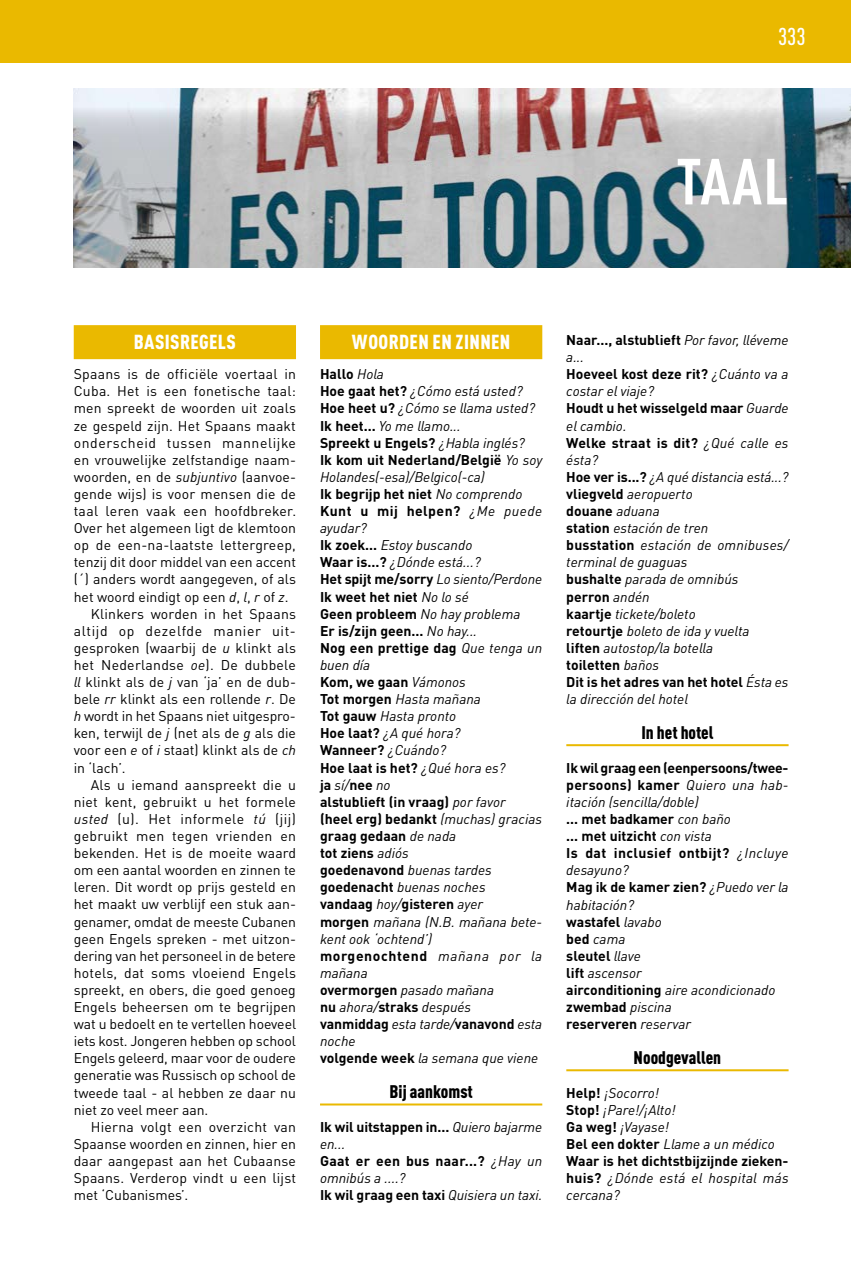
<style>
.page{position:relative;width:851px;height:1265px;background:#fff}
.page>*{position:absolute;margin:0;border:0;box-sizing:border-box;transform-origin:0 0}
.t1{font:700 condensed 64px "DIN Pro";color:#fff}
.t2{font:500 condensed 24px "DIN Pro";color:#fff}
.t3{font:900 condensed 20px "DIN Pro";letter-spacing:.02em;color:#fff}
.t4{font:900 condensed 18px "DIN Pro";color:#000}
.t5{font:italic 14px/17px "DIN Pro";color:#000}
.t6{font:14px "DIN Pro";letter-spacing:.005em;color:#000}
.t7{font:700 14px/17px "DIN Pro";color:#000}
.t8{font:14px "DIN Pro";letter-spacing:.025em;color:#000}
.t9{font:14px "DIN Pro";letter-spacing:.045em;color:#000}
.t10{font:14px "DIN Pro";letter-spacing:.03em;color:#000}
.s1{font-style:italic}
.s2{font-weight:700;font-style:normal}
.s3{font-weight:400;font-style:italic}
</style>
<div class="page">
<img style="left:74px;top:88px;width:776px;height:180px">
<div style="left:0;top:0;width:850px;height:62px;background:#eab900"></div>
<div style="left:74px;top:325px;width:222px;height:34px;background:#eab900"></div>
<div style="left:320px;top:325px;width:222px;height:34px;background:#eab900"></div>
<hr style="left:320px;top:1103px;width:222px;height:2px;background:#eab900">
<hr style="left:566px;top:744px;width:222px;height:2px;background:#eab900">
<hr style="left:566px;top:1069px;width:222px;height:2px;background:#eab900">
<h2 class="t2" style="left:778px;top:19px;width:29px">333</h2>
<h1 class="t1" style="left:676px;top:133px;width:113px">TAAL</h1>
<h3 class="t3" style="left:134px;top:326px;width:103px">BASISREGELS</h3>
<p class="t6" style="left:74px;top:363px;width:224px">Spaans is de officiële voertaal in</p>
<p class="t6" style="left:74px;top:380px;width:224px">Cuba. Het is een fonetische taal:</p>
<p class="t6" style="left:74px;top:397px;width:224px">men spreekt de woorden uit zoals</p>
<p class="t6" style="left:74px;top:414px;width:223px">ze gespeld zijn. Het Spaans maakt</p>
<p class="t9" style="left:74px;top:431px;width:224px">onderscheid tussen mannelijke</p>
<p class="t6" style="left:74px;top:448px;width:224px">en vrouwelijke zelfstandige naam-</p>
<p class="t6" style="left:74px;top:465px;width:224px">woorden, en de <span class="s1">subjuntivo</span> (aanvoe-</p>
<p class="t6" style="left:74px;top:483px;width:224px">gende wijs) is voor mensen die de</p>
<p class="t8" style="left:74px;top:500px;width:224px">taal leren vaak een hoofdbreker.</p>
<p class="t6" style="left:74px;top:517px;width:224px">Over het algemeen ligt de klemtoon</p>
<p class="t6" style="left:74px;top:534px;width:224px">op de een-na-laatste lettergreep,</p>
<p class="t6" style="left:74px;top:551px;width:224px">tenzij dit door middel van een accent</p>
<p class="t6" style="left:74px;top:568px;width:224px">(´) anders wordt aangegeven, of als</p>
<p class="t6" style="left:74px;top:585px;width:216px">het woord eindigt op een <span class="s1">d</span>, <span class="s1">l</span>, <span class="s1">r</span> of <span class="s1">z</span>.</p>
<p class="t6" style="left:91px;top:602px;width:207px">Klinkers worden in het Spaans</p>
<p class="t9" style="left:74px;top:619px;width:224px">altijd op dezelfde manier uit-</p>
<p class="t6" style="left:74px;top:636px;width:224px">gesproken (waarbij de <span class="s1">u</span> klinkt als</p>
<p class="t6" style="left:74px;top:654px;width:224px">het Nederlandse <span class="s1">oe</span>). De dubbele</p>
<p class="t6" style="left:74px;top:671px;width:224px"><span class="s1">ll</span> klinkt als de <span class="s1">j</span> van ‘ja’ en de dub-</p>
<p class="t6" style="left:74px;top:688px;width:224px">bele <span class="s1">rr</span> klinkt als een rollende <span class="s1">r</span>. De</p>
<p class="t6" style="left:74px;top:705px;width:223px"><span class="s1">h</span> wordt in het Spaans niet uitgespro-</p>
<p class="t6" style="left:74px;top:722px;width:224px">ken, terwijl de <span class="s1">j</span> (net als de <span class="s1">g</span> als die</p>
<p class="t6" style="left:74px;top:739px;width:224px">voor een <span class="s1">e</span> of <span class="s1">i</span> staat) klinkt als de <span class="s1">ch</span></p>
<p class="t6" style="left:74px;top:756px;width:53px">in ‘lach’.</p>
<p class="t6" style="left:91px;top:773px;width:207px">Als u iemand aanspreekt die u</p>
<p class="t6" style="left:74px;top:790px;width:224px">niet kent, gebruikt u het formele</p>
<p class="t10" style="left:74px;top:807px;width:224px"><span class="s1">usted</span> (u). Het informele <span class="s1">tú</span> (jij)</p>
<p class="t8" style="left:74px;top:824px;width:224px">gebruikt men tegen vrienden en</p>
<p class="t6" style="left:74px;top:842px;width:224px">bekenden. Het is de moeite waard</p>
<p class="t6" style="left:74px;top:859px;width:224px">om een aantal woorden en zinnen te</p>
<p class="t6" style="left:74px;top:876px;width:223px">leren. Dit wordt op prijs gesteld en</p>
<p class="t6" style="left:74px;top:893px;width:224px">het maakt uw verblijf een stuk aan-</p>
<p class="t6" style="left:74px;top:910px;width:223px">genamer, omdat de meeste Cubanen</p>
<p class="t6" style="left:74px;top:927px;width:224px">geen Engels spreken - met uitzon-</p>
<p class="t6" style="left:74px;top:944px;width:224px">dering van het personeel in de betere</p>
<p class="t6" style="left:74px;top:961px;width:224px">hotels, dat soms vloeiend Engels</p>
<p class="t6" style="left:74px;top:978px;width:224px">spreekt, en obers, die goed genoeg</p>
<p class="t6" style="left:74px;top:995px;width:224px">Engels beheersen om te begrijpen</p>
<p class="t6" style="left:74px;top:1012px;width:224px">wat u bedoelt en te vertellen hoeveel</p>
<p class="t6" style="left:74px;top:1030px;width:223px">iets kost. Jongeren hebben op school</p>
<p class="t6" style="left:74px;top:1047px;width:223px">Engels geleerd, maar voor de oudere</p>
<p class="t6" style="left:74px;top:1064px;width:224px">generatie was Russisch op school de</p>
<p class="t6" style="left:74px;top:1081px;width:224px">tweede taal - al hebben ze daar nu</p>
<p class="t6" style="left:74px;top:1098px;width:136px">niet zo veel meer aan.</p>
<p class="t6" style="left:91px;top:1115px;width:207px">Hierna volgt een overzicht van</p>
<p class="t6" style="left:74px;top:1132px;width:224px">Spaanse woorden en zinnen, hier en</p>
<p class="t6" style="left:74px;top:1149px;width:224px">daar aangepast aan het Cubaanse</p>
<p class="t6" style="left:74px;top:1166px;width:224px">Spaans. Verderop vindt u een lijst</p>
<p class="t6" style="left:74px;top:1183px;width:116px">met ‘Cubanismes’.</p>
<h3 class="t3" style="left:352px;top:326px;width:160px">WOORDEN EN ZINNEN</h3>
<p class="t5" style="left:320px;top:364px;width:224px"><span class="s2">Hallo</span> Hola<br><span class="s2">Hoe gaat het?</span> ¿Cómo está usted?<br><span class="s2">Hoe heet u?</span> ¿Cómo se llama usted?<br><span class="s2">Ik heet...</span> Yo me llamo...<br><span class="s2">Spreekt u Engels?</span> ¿Habla inglés?<br><span class="s2">Ik kom uit Nederland/België</span> Yo soy<br>Holandes(-esa)/Belgico(-ca)<br><span class="s2">Ik begrijp het niet</span> No comprendo<br><span class="s2">Kunt u mij helpen?</span> ¿Me puede ayudar?<br><span class="s2">Ik zoek...</span> Estoy buscando<br><span class="s2">Waar is...?</span> ¿Dónde está...?<br><span class="s2">Het spijt me/sorry</span> Lo siento/Perdone<br><span class="s2">Ik weet het niet</span> No lo sé<br><span class="s2">Geen probleem</span> No hay problema<br><span class="s2">Er is/zijn geen...</span> No hay...<br><span class="s2">Nog een prettige dag</span> Que tenga un buen día<br><span class="s2">Kom, we gaan</span> Vámonos<br><span class="s2">Tot morgen</span> Hasta mañana<br><span class="s2">Tot gauw</span> Hasta pronto<br><span class="s2">Hoe laat?</span> ¿A qué hora?<br><span class="s2">Wanneer?</span> ¿Cuándo?<br><span class="s2">Hoe laat is het?</span> ¿Qué hora es?<br><span class="s2">ja</span> sí/<span class="s2">nee</span> no<br><span class="s2">alstublieft (in vraag)</span> por favor<br><span class="s2">(heel erg) bedankt</span> (muchas) gracias <span class="s2">graag gedaan</span> de nada<br><span class="s2">tot ziens</span> adiós<br><span class="s2">goedenavond</span> buenas tardes <span class="s2">goedenacht</span> buenas noches<br><span class="s2">vandaag</span> hoy/<span class="s2">gisteren</span> ayer<br><span class="s2">morgen</span> mañana (N.B. mañana bete&shy;kent ook ‘ochtend’) <span class="s2">morgenochtend</span> mañana por la mañana<br><span class="s2">overmorgen</span> pasado mañana<br><span class="s2">nu</span> ahora/<span class="s2">straks</span> después <span class="s2">vanmiddag</span> esta tarde/<span class="s2">vanavond</span> esta noche<br><span class="s2">volgende week</span> la semana que viene</p>
<p class="t4" style="left:389px;top:1077px;width:85px">Bij aankomst</p>
<p class="t7" style="left:320px;top:1116px;width:224px">Ik wil uitstappen in... <span class="s3">Quiero bajarme en...<br></span>Gaat er een bus naar...? <span class="s3">¿Hay un omnibús a ....?<br></span>Ik wil graag een taxi <span class="s3">Quisiera un taxi.</span></p>
<p class="t5" style="left:566px;top:330px;width:224px"><span class="s2">Naar..., alstublieft</span> Por favor, lléveme a...<br><span class="s2">Hoeveel kost deze rit?</span> ¿Cuánto va a costar el viaje?<br><span class="s2">Houdt u het wisselgeld maar</span> Guarde el cambio.<br><span class="s2">Welke straat is dit?</span> ¿Qué calle es ésta?<br><span class="s2">Hoe ver is...?</span> ¿A qué distancia está...? <span class="s2">vliegveld</span> aeropuerto<br><span class="s2">douane</span> aduana<br><span class="s2">station</span> estación de tren<br><span class="s2">busstation</span> estación de omnibuses/ terminal de guaguas<br><span class="s2">bushalte</span> parada de omnibús<br><span class="s2">perron</span> andén<br><span class="s2">kaartje</span> tickete/boleto<br><span class="s2">retourtje</span> boleto de ida y vuelta<br><span class="s2">liften</span> autostop/la botella<br><span class="s2">toiletten</span> baños<br><span class="s2">Dit is het adres van het hotel</span> Ésta es la dirección del hotel</p>
<p class="t4" style="left:641px;top:718px;width:74px">In het hotel</p>
<p class="t7" style="left:566px;top:757px;width:224px">Ik wil graag een (eenpersoons/twee&shy;persoons) kamer <span class="s3">Quiero una hab&shy;itación (sencilla/doble)<br></span>... met badkamer <span class="s3">con baño<br></span>... met uitzicht <span class="s3">con vista<br></span>Is dat inclusief ontbijt? <span class="s3">¿Incluye desayuno?<br></span>Mag ik de kamer zien? <span class="s3">¿Puedo ver la habitación?<br></span>wastafel <span class="s3">lavabo<br></span>bed <span class="s3">cama<br></span>sleutel <span class="s3">llave<br></span>lift <span class="s3">ascensor<br></span>airconditioning <span class="s3">aire acondicionado </span>zwembad <span class="s3">piscina<br></span>reserveren <span class="s3">reservar</span></p>
<p class="t4" style="left:633px;top:1043px;width:89px">Noodgevallen</p>
<p class="t5" style="left:566px;top:1082px;width:224px"><span class="s2">Help!</span> ¡Socorro!<br><span class="s2">Stop!</span> ¡Pare!/¡Alto!<br><span class="s2">Ga weg!</span> ¡Vayase!<br><span class="s2">Bel een dokter</span> Llame a un médico<br><span class="s2">Waar is het dichtstbijzijnde zieken&shy;huis?</span> ¿Dónde está el hospital más cercana?</p>
</div>
